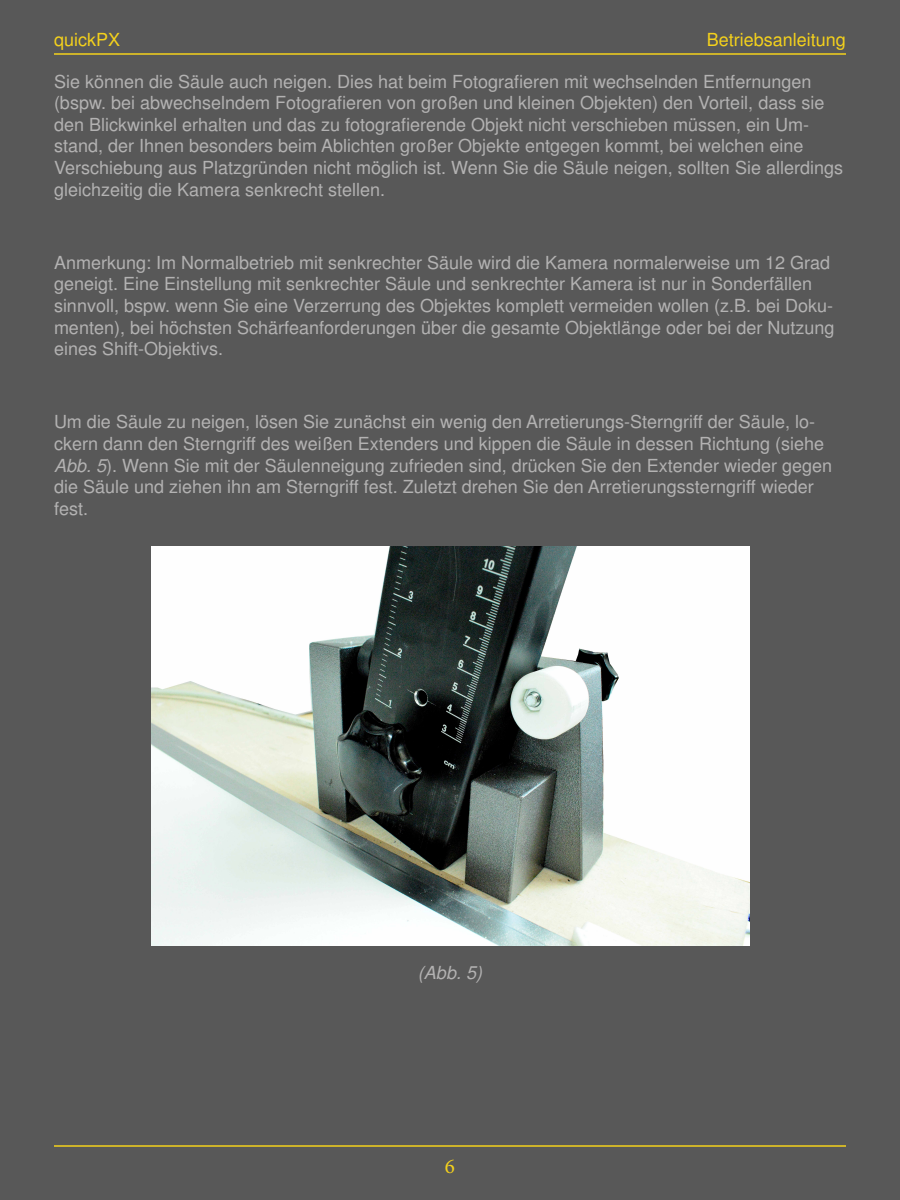
<style>
.page{position:relative;width:900px;height:1200px;background:#585858}
.page>*{position:absolute;margin:0;border:0;box-sizing:border-box;transform-origin:0 0}
.t1{font:21px "Minion Pro";color:#f4d11c}
.t2{font:18px/21.6px "Sans";color:#b3b2b2}
.t3{font:18px "Sans";color:#f4d11c}
.t4{font:italic 18px "Sans";color:#b3b2b2}
.s1{font-style:italic}
</style>
<div class="page">
<hr style="left:54px;top:53px;width:792px;height:2px;background:#f4d11c">
<hr style="left:54px;top:1145px;width:792px;height:2px;background:#f4d11c">
<img style="left:152px;top:547px;width:598px;height:399px">
<p class="t3" style="left:54px;top:29px;width:68px">quickPX</p>
<p class="t3" style="left:707px;top:29px;width:141px">Betriebsanleitung</p>
<p class="t2" style="left:54px;top:70px;width:791px">Sie können die Säule auch neigen. Dies hat beim Fotografieren mit wechselnden Entfernungen (bspw. bei abwechselndem Fotografieren von großen und kleinen Objekten) den Vorteil, dass sie den Blickwinkel erhalten und das zu fotografierende Objekt nicht verschieben müssen, ein Um&shy;stand, der Ihnen besonders beim Ablichten großer Objekte entgegen kommt, bei welchen eine Verschiebung aus Platzgründen nicht möglich ist. Wenn Sie die Säule neigen, sollten Sie allerdings gleichzeitig die Kamera senkrecht stellen.</p>
<p class="t2" style="left:54px;top:251px;width:782px">Anmerkung: Im Normalbetrieb mit senkrechter Säule wird die Kamera normalerweise um 12 Grad geneigt. Eine Einstellung mit senkrechter Säule und senkrechter Kamera ist nur in Sonderfällen sinnvoll, bspw. wenn Sie eine Verzerrung des Objektes komplett vermeiden wollen (z.B. bei Doku&shy;menten), bei höchsten Schärfeanforderungen über die gesamte Objektlänge oder bei der Nutzung eines Shift-Objektivs.</p>
<p class="t2" style="left:54px;top:411px;width:780px">Um die Säule zu neigen, lösen Sie zunächst ein wenig den Arretierungs-Sterngriff der Säule, lo&shy;ckern dann den Sterngriff des weißen Extenders und kippen die Säule in dessen Richtung (siehe <span class="s1">Abb. 5</span>). Wenn Sie mit der Säulenneigung zufrieden sind, drücken Sie den Extender wieder gegen die Säule und ziehen ihn am Sterngriff fest. Zuletzt drehen Sie den Arretierungssterngriff wieder fest.</p>
<p class="t4" style="left:418px;top:962px;width:66px">(Abb. 5)</p>
<p class="t1" style="left:445px;top:1152px;width:12px">6</p>
</div>
